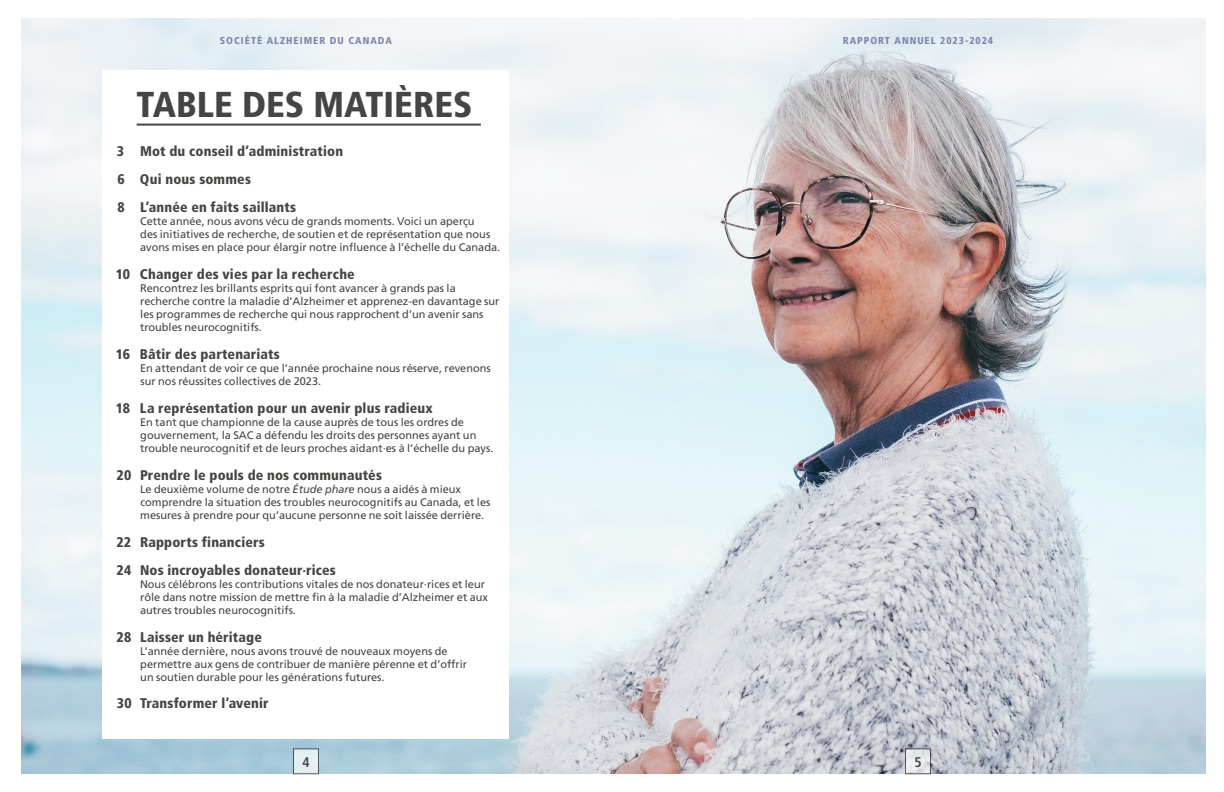
<style>
.page{position:relative;width:1224px;height:792px;background:#fff}
.page>*{position:absolute;margin:0;border:0;box-sizing:border-box;transform-origin:0 0}
.main_headline{font:36px "Frutiger LT 77 Blk Cn";color:#454543}
.main_headline-2{font:14px "Frutiger LT 77 Blk Cn";letter-spacing:.01em;color:#454543}
.t1{font:14px "Frutiger LT 67 Bd Cn";color:#454543}
.body_flush_left_tighter{font:11px/13px "Frutiger LT 55 Rm";color:#454543}
.t2{font:10px "Frutiger LT 77 Blk Cn";letter-spacing:.1em;color:#8085ad}
.s1{font-family:"Frutiger LT 56 It"}
</style>
<div class="page">
<img style="left:22px;top:18px;width:1184px;height:756px">
<div style="left:294px;top:749px;width:24px;height:25px;background:#e4eef4"></div>
<div style="left:293px;top:749px;width:26px;height:25px;border:1px solid #231f20"></div>
<svg style="left:907px;top:751px;width:22px;height:21px"></svg>
<div style="left:905px;top:749px;width:26px;height:25px;border:1px solid #231f20"></div>
<div style="left:103px;top:70px;width:406px;height:668px;background:#fff"></div>
<hr style="left:137px;top:124px;width:344px;height:2px;background:#454543">
<p class="t2" style="left:220px;top:35px;width:174px">SOCIÉTÉ ALZHEIMER DU CANADA</p>
<p class="t2" style="left:843px;top:35px;width:152px">RAPPORT ANNUEL 2023-2024</p>
<p class="main_headline" style="left:137px;top:82px;width:337px">TABLE DES MATIÈRES</p>
<p class="main_headline-2" style="left:117px;top:142px;width:228px">3 Mot du conseil d’administration</p>
<p class="main_headline-2" style="left:117px;top:170px;width:135px">6 Qui nous sommes</p>
<p class="main_headline-2" style="left:117px;top:198px;width:180px">8 L’année en faits saillants</p>
<p class="body_flush_left_tighter" style="left:140px;top:214px;width:362px">Cette année, nous avons vécu de grands moments. Voici un aperçu<br>des initiatives de recherche, de soutien et de représentation que nous avons mises en place pour élargir notre influence à l’échelle du Canada.</p>
<p class="main_headline-2" style="left:116px;top:265px;width:240px">10 Changer des vies par la recherche</p>
<p class="body_flush_left_tighter" style="left:140px;top:281px;width:361px">Rencontrez les brillants esprits qui font avancer à grands pas la recherche contre la maladie d’Alzheimer et apprenez-en davantage sur les programmes de recherche qui nous rapprochent d’un avenir sans troubles neurocognitifs.</p>
<p class="main_headline-2" style="left:116px;top:345px;width:165px">16 Bâtir des partenariats</p>
<p class="body_flush_left_tighter" style="left:140px;top:361px;width:352px">En attendant de voir ce que l’année prochaine nous réserve, revenons sur nos réussites collectives de 2023.</p>
<p class="main_headline-2" style="left:116px;top:399px;width:318px">18 La représentation pour un avenir plus radieux</p>
<p class="body_flush_left_tighter" style="left:140px;top:415px;width:355px">En tant que championne de la cause auprès de tous les ordres de gouvernement, la SAC a défendu les droits des personnes ayant un trouble neurocognitif et de leurs proches aidant·es à l’échelle du pays.</p>
<p class="main_headline-2" style="left:117px;top:466px;width:267px">20 Prendre le pouls de nos communautés</p>
<p class="body_flush_left_tighter" style="left:140px;top:482px;width:352px">Le deuxième volume de notre <span class="s1">Étude phare</span> nous a aidés à mieux comprendre la situation des troubles neurocognitifs au Canada, et les mesures à prendre pour qu’aucune personne ne soit laissée derrière.</p>
<p class="main_headline-2" style="left:117px;top:533px;width:150px">22 Rapports financiers</p>
<p class="main_headline-2" style="left:117px;top:561px;width:221px">24 Nos incroyables donateur·rices</p>
<p class="body_flush_left_tighter" style="left:140px;top:577px;width:350px">Nous célébrons les contributions vitales de nos donateur·rices et leur rôle dans notre mission de mettre fin à la maladie d’Alzheimer et aux autres troubles neurocognitifs.</p>
<p class="main_headline-2" style="left:117px;top:628px;width:147px">28 Laisser un héritage</p>
<p class="body_flush_left_tighter" style="left:140px;top:644px;width:329px">L’année dernière, nous avons trouvé de nouveaux moyens de permettre aux gens de contribuer de manière pérenne et d’offrir un soutien durable pour les générations futures.</p>
<p class="main_headline-2" style="left:117px;top:694px;width:153px">30 Transformer l’avenir</p>
<p class="t1" style="left:302px;top:753px;width:9px">4</p>
<p class="t1" style="left:914px;top:753px;width:9px">5</p>
</div>
